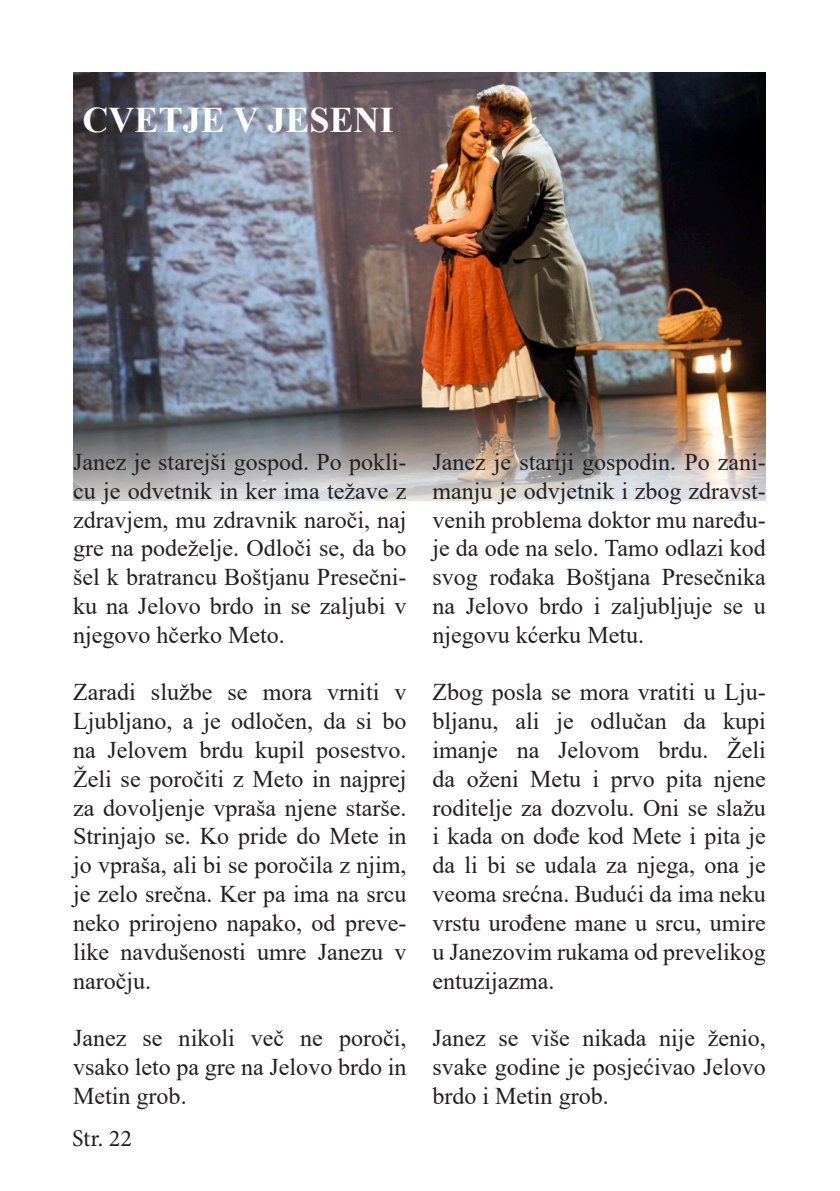
<style>
.page{position:relative;width:840px;height:1191px;background:#fff}
.page>*{position:absolute;margin:0;border:0;box-sizing:border-box;transform-origin:0 0}
.t1{font:700 36px "Times New Roman";color:#fff}
.t2{font:24px/28.8px "Times New Roman";color:#231f20;text-align:justify}
.t3{font:24px "Minion Pro";color:#231f20}
</style>
<div class="page">
<img style="left:73px;top:72px;width:692px;height:429px">
<p class="t1" style="left:82px;top:94px;width:312px">CVETJE V JESENI</p>
<p class="t2" style="left:73px;top:447px;width:335px">Janez je starejši gospod. Po pokli&shy;cu je odvetnik in ker ima težave z zdravjem, mu zdravnik naroči, naj gre na podeželje. Odloči se, da bo šel k bratrancu Boštjanu Presečni&shy;ku na Jelovo brdo in se zaljubi v njegovo hčerko Meto.</p>
<p class="t2" style="left:73px;top:677px;width:335px">Zaradi službe se mora vrniti v Ljubljano, a je odločen, da si bo na Jelovem brdu kupil posestvo.<br>Želi se poročiti z Meto in najprej za dovoljenje vpraša njene starše.<br>Strinjajo se. Ko pride do Mete in jo vpraša, ali bi se poročila z njim, je zelo srečna. Ker pa ima na srcu neko prirojeno napako, od preve&shy;like navdušenosti umre Janezu v naročju.</p>
<p class="t2" style="left:73px;top:1023px;width:335px">Janez se nikoli več ne poroči, vsako leto pa gre na Jelovo brdo in Metin grob.</p>
<p class="t3" style="left:72px;top:1122px;width:61px">Str. 22</p>
<p class="t2" style="left:432px;top:447px;width:335px">Janez je stariji gospodin. Po zani&shy;manju je odvjetnik i zbog zdravst&shy;venih problema doktor mu naređu&shy;je da ode na selo. Tamo odlazi kod svog rođaka Boštjana Presečnika na Jelovo brdo i zaljubljuje se u njegovu kćerku Metu.</p>
<p class="t2" style="left:432px;top:677px;width:335px">Zbog posla se mora vratiti u Lju&shy;bljanu, ali je odlučan da kupi imanje na Jelovom brdu. Želi da oženi Metu i prvo pita njene roditelje za dozvolu. Oni se slažu i kada on dođe kod Mete i pita je da li bi se udala za njega, ona je veoma srećna. Budući da ima neku vrstu urođene mane u srcu, umire u Janezovim rukama od prevelikog entuzijazma.</p>
<p class="t2" style="left:432px;top:1023px;width:335px">Janez se više nikada nije ženio, svake godine je posjećivao Jelovo brdo i Metin grob.</p>
</div>
